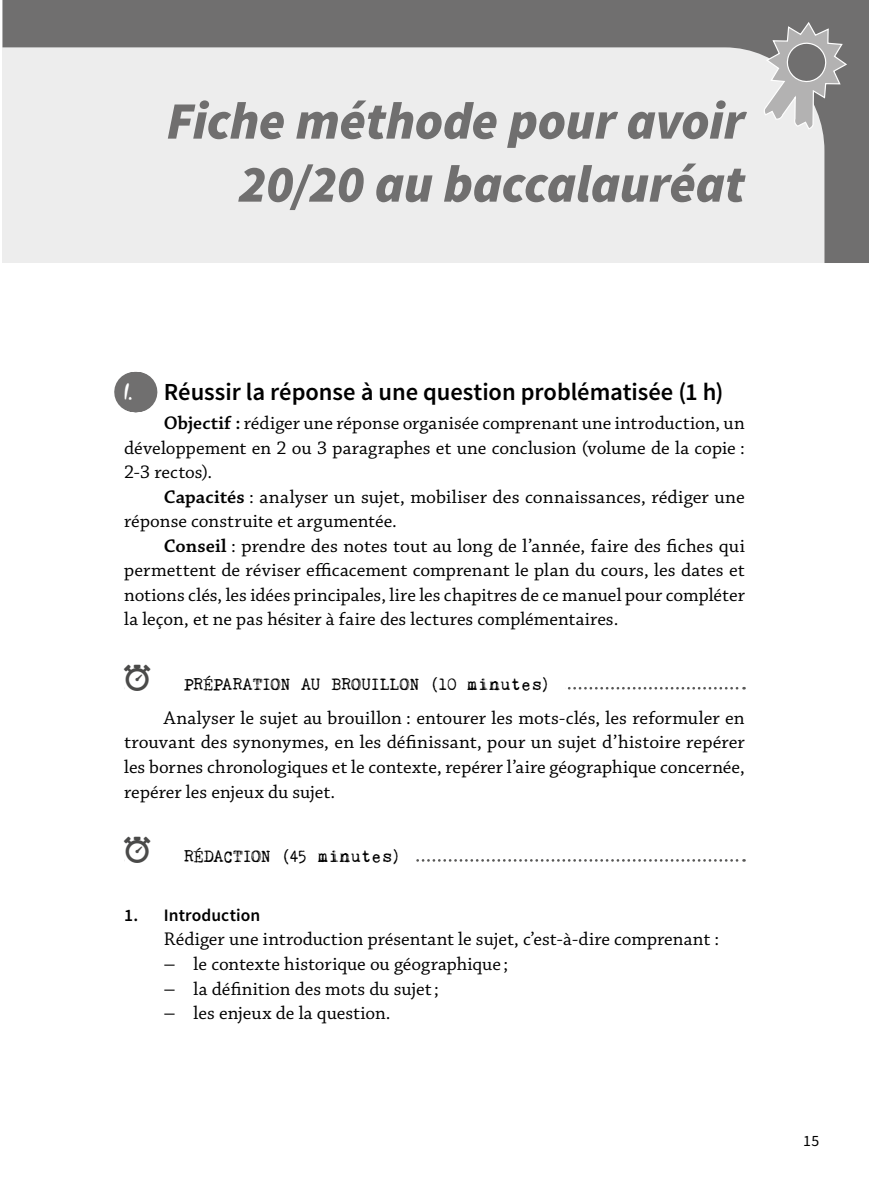
<style>
.page{position:relative;width:869px;height:1191px;background:#fff}
.page>*{position:absolute;margin:0;border:0;box-sizing:border-box;transform-origin:0 0}
.t1{font:italic 900 52.5px/63px "Source Sans Pro";letter-spacing:-.005em;color:#706f6f;text-align:right}
.t2{font:26.25px "Web Hosting Hub Glyphs";color:#4a4a49}
.t3{font:600 24.5px "Source Sans Pro";letter-spacing:-.005em;color:#000}
.t4{font:19.25px/24.5px "Chaparral Pro";color:#000;text-align:justify}
.t5{font:17.5px "Kingthings Trypewriter 2";letter-spacing:-.02em;color:#000}
.t6{font:600 17.5px "Source Sans Pro";letter-spacing:.005em;color:#000}
.t7{font:15.75px "Source Sans Pro";color:#000}
.s1{font-family:"Daniel";font-weight:700;font-size:22.75px;color:#fff}
.s2{font-weight:600}
.s3{font-family:"Gandhi Serif"}
</style>
<div class="page">
<svg style="left:3px;top:0;width:865px;height:263px;background:#d2d2d2"></svg>
<svg style="left:763px;top:21px;width:84px;height:109px;background:#a3a2a2"></svg>
<svg style="left:135px;top:372px;width:1px;height:40px"></svg>
<hr style="left:134px;top:372px;width:1px;height:40px;background:#706f6f">
<hr style="left:136px;top:372px;width:1px;height:40px;background:#706f6f">
<svg style="left:568px;top:687px;width:176px;height:2px"></svg>
<svg style="left:416px;top:859px;width:328px;height:2px"></svg>
<h1 class="t1" style="left:166px;top:89px;width:579px">Fiche méthode pour avoir<br>20/20 au baccalauréat</h1>
<p class="t3" style="left:124px;top:376px;width:600px"><span class="s1">I.</span> Réussir la réponse à une question problématisée (1 h)</p>
<p class="t4" style="left:124px;top:412px;width:622px;text-indent:40px"><span class="s2">Objectif :</span> rédiger une réponse organisée comprenant une introduction, un développement en 2 ou 3 paragraphes et une conclusion (volume de la copie :<br>2-3 rectos).</p>
<p class="t4" style="left:124px;top:485px;width:622px;text-indent:40px"><span class="s2">Capacités</span> : analyser un sujet, mobiliser des connaissances, rédiger une réponse construite et argumentée.</p>
<p class="t4" style="left:124px;top:534px;width:622px;text-indent:40px"><span class="s2">Conseil</span> : prendre des notes tout au long de l’année, faire des fiches qui permettent de réviser efficacement comprenant le plan du cours, les dates et notions clés, les idées principales, lire les chapitres de ce manuel pour compléter la leçon, et ne pas hésiter à faire des lectures complémentaires.</p>
<h2 class="t2" style="left:124px;top:667px;width:28px">ӄ</h2>
<p class="t5" style="left:184px;top:674px;width:368px">PRÉPARATION AU BROUILLON (10 minutes)</p>
<p class="t4" style="left:124px;top:706px;width:622px;text-indent:40px">Analyser le sujet au brouillon : entourer les mots-clés, les reformuler en trouvant des synonymes, en les définissant, pour un sujet d’histoire repérer les bornes chronologiques et le contexte, repérer l’aire géographique concernée, repérer les enjeux du sujet.</p>
<h2 class="t2" style="left:124px;top:839px;width:28px">ӄ</h2>
<p class="t5" style="left:184px;top:846px;width:219px">RÉDACTION (45 minutes)</p>
<p class="t6" style="left:124px;top:904px;width:138px">1. Introduction</p>
<p class="t4" style="left:164px;top:928px;width:556px">Rédiger une introduction présentant le sujet, c’est-à-dire comprenant :</p>
<p class="t4" style="left:164px;top:952px;width:345px"><span class="s3">–</span> le contexte historique ou géographique ;</p>
<p class="t4" style="left:164px;top:977px;width:276px"><span class="s3">–</span> la définition des mots du sujet;</p>
<p class="t4" style="left:164px;top:1001px;width:228px"><span class="s3">–</span> les enjeux de la question.</p>
<p class="t7" style="left:802px;top:1131px;width:18px">15</p>
</div>
